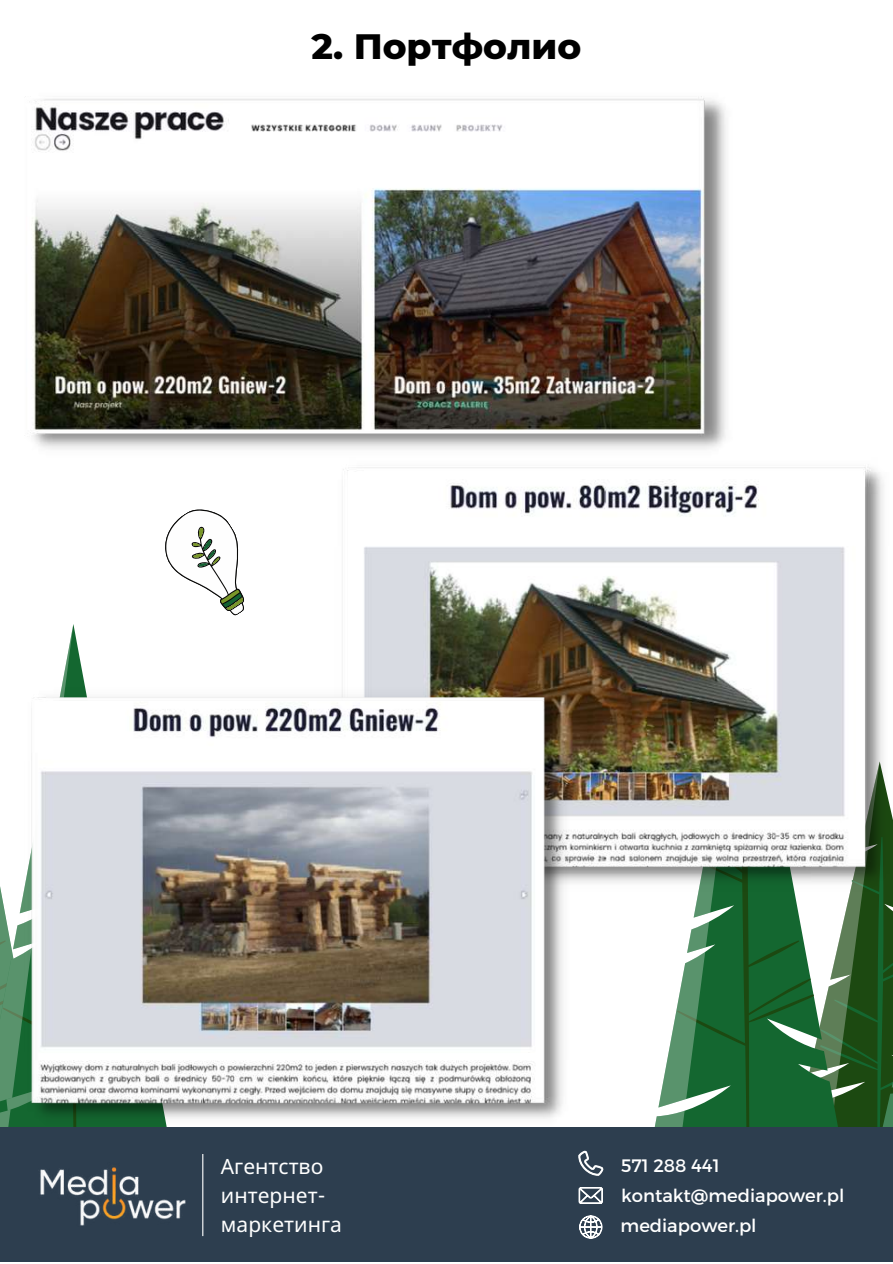
<style>
.page{position:relative;width:893px;height:1264px;background:#fff}
.page>*{position:absolute;margin:0;border:0;box-sizing:border-box;transform-origin:0 0}
.t1{font:800 36px "Montserrat";color:#000}
.t2{font:21px/29.2px "Noto Sans";color:#fff}
.t3{font:18px/30px "Montserrat";color:#fff}
</style>
<div class="page">
<svg style="left:746px;top:891px;width:41px;height:236px;background:#17652e"></svg>
<svg style="left:654px;top:891px;width:92px;height:236px"></svg>
<svg style="left:787px;top:891px;width:105px;height:236px"></svg>
<svg style="left:73px;top:624px;width:12px;height:63px"></svg>
<svg style="left:0;top:626px;width:73px;height:501px"></svg>
<div style="left:0;top:1127px;width:892px;height:135px;background:#2d3e4f"></div>
<img style="left:40px;top:1167px;width:145px;height:59px">
<hr style="left:202px;top:1153px;width:1px;height:82px;background:#fff">
<svg style="left:578px;top:1151px;width:25px;height:24px"></svg>
<svg style="left:578px;top:1187px;width:25px;height:16px"></svg>
<svg style="left:579px;top:1215px;width:23px;height:23px"></svg>
<img style="left:343px;top:467px;width:549px;height:424px">
<img style="left:24px;top:687px;width:548px;height:440px">
<img style="left:30px;top:96px;width:696px;height:353px">
<svg style="left:165px;top:509px;width:79px;height:107px"></svg>
<h1 class="t1" style="left:311px;top:24px;width:271px">2. Портфолио</h1>
<p class="t2" style="left:221px;top:1150px;width:122px">Агентство интернет&shy;маркетинга</p>
<p class="t3" style="left:620px;top:1149px;width:225px">571 288 441 kontakt@mediapower.pl mediapower.pl</p>
</div>
